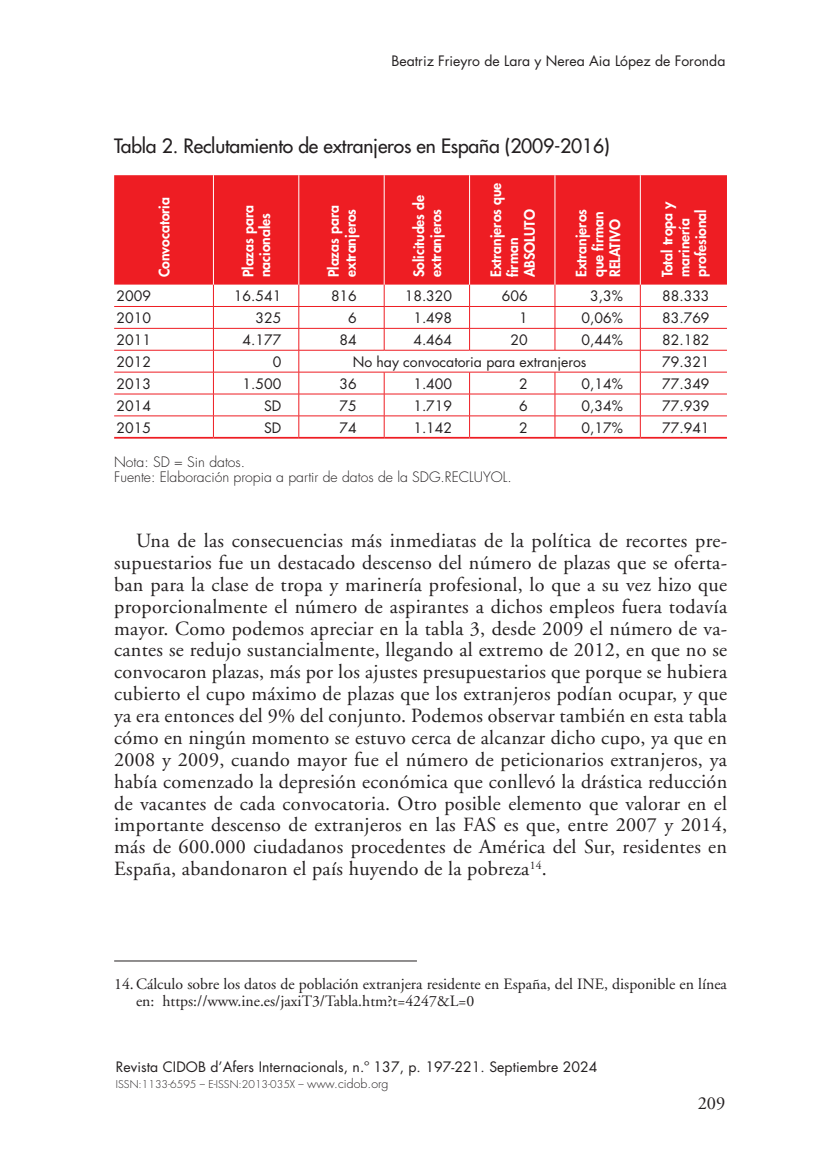
<style>
.page{position:relative;width:824px;height:1166px;background:#fff}
.page>*{position:absolute;margin:0;border:0;box-sizing:border-box;transform-origin:0 0}
.t1{font:20.12px/21.9px "Adobe Garamond";letter-spacing:.015em;color:#231f20;text-align:justify}
.t2{font:500 19.25px "Futura Std";letter-spacing:-.01em;color:#231f20}
.t3{font:18.38px "Adobe Garamond";color:#231f20}
.t4{font:15.75px/17.5px "Adobe Garamond";color:#231f20}
.t5{font:14px "Futura Std";color:#231f20}
.t6{font:800 14px/16.8px "Futura Std";color:#fff}
.t7{font:300 14px/14.9px "Futura Std";color:#231f20}
.t8{font:300 10.5px "Futura Std";letter-spacing:.005em;color:#231f20}
.s1{font-size:12.25px}
</style>
<div class="page">
<div style="left:114px;top:175px;width:613px;height:110px;background:#ee1d23"></div>
<hr style="left:114px;top:306px;width:99px;height:1px;background:#ee1d23">
<hr style="left:213px;top:306px;width:86px;height:1px;background:#ee1d23">
<hr style="left:299px;top:306px;width:85px;height:1px;background:#ee1d23">
<hr style="left:384px;top:306px;width:85px;height:1px;background:#ee1d23">
<hr style="left:469px;top:306px;width:86px;height:1px;background:#ee1d23">
<hr style="left:555px;top:306px;width:85px;height:1px;background:#ee1d23">
<hr style="left:640px;top:306px;width:87px;height:1px;background:#ee1d23">
<hr style="left:114px;top:328px;width:99px;height:1px;background:#ee1d23">
<hr style="left:213px;top:328px;width:86px;height:1px;background:#ee1d23">
<hr style="left:299px;top:328px;width:85px;height:1px;background:#ee1d23">
<hr style="left:384px;top:328px;width:85px;height:1px;background:#ee1d23">
<hr style="left:469px;top:328px;width:86px;height:1px;background:#ee1d23">
<hr style="left:555px;top:328px;width:85px;height:1px;background:#ee1d23">
<hr style="left:640px;top:328px;width:87px;height:1px;background:#ee1d23">
<hr style="left:114px;top:350px;width:99px;height:1px;background:#ee1d23">
<hr style="left:213px;top:350px;width:86px;height:1px;background:#ee1d23">
<hr style="left:299px;top:350px;width:85px;height:1px;background:#ee1d23">
<hr style="left:384px;top:350px;width:85px;height:1px;background:#ee1d23">
<hr style="left:469px;top:350px;width:86px;height:1px;background:#ee1d23">
<hr style="left:555px;top:350px;width:85px;height:1px;background:#ee1d23">
<hr style="left:640px;top:350px;width:87px;height:1px;background:#ee1d23">
<hr style="left:114px;top:372px;width:99px;height:1px;background:#ee1d23">
<hr style="left:213px;top:372px;width:86px;height:1px;background:#ee1d23">
<hr style="left:299px;top:372px;width:85px;height:1px;background:#ee1d23">
<hr style="left:384px;top:372px;width:85px;height:1px;background:#ee1d23">
<hr style="left:469px;top:372px;width:86px;height:1px;background:#ee1d23">
<hr style="left:555px;top:372px;width:85px;height:1px;background:#ee1d23">
<hr style="left:640px;top:372px;width:87px;height:1px;background:#ee1d23">
<hr style="left:114px;top:394px;width:99px;height:1px;background:#ee1d23">
<hr style="left:213px;top:394px;width:86px;height:1px;background:#ee1d23">
<hr style="left:299px;top:394px;width:85px;height:1px;background:#ee1d23">
<hr style="left:384px;top:394px;width:85px;height:1px;background:#ee1d23">
<hr style="left:469px;top:394px;width:86px;height:1px;background:#ee1d23">
<hr style="left:555px;top:394px;width:85px;height:1px;background:#ee1d23">
<hr style="left:640px;top:394px;width:87px;height:1px;background:#ee1d23">
<hr style="left:114px;top:416px;width:99px;height:1px;background:#ee1d23">
<hr style="left:213px;top:416px;width:86px;height:1px;background:#ee1d23">
<hr style="left:299px;top:416px;width:85px;height:1px;background:#ee1d23">
<hr style="left:384px;top:416px;width:85px;height:1px;background:#ee1d23">
<hr style="left:469px;top:416px;width:86px;height:1px;background:#ee1d23">
<hr style="left:555px;top:416px;width:85px;height:1px;background:#ee1d23">
<hr style="left:640px;top:416px;width:87px;height:1px;background:#ee1d23">
<hr style="left:114px;top:437px;width:99px;height:2px;background:#ee1d23">
<hr style="left:213px;top:437px;width:86px;height:2px;background:#ee1d23">
<hr style="left:299px;top:437px;width:85px;height:2px;background:#ee1d23">
<hr style="left:384px;top:437px;width:85px;height:2px;background:#ee1d23">
<hr style="left:469px;top:437px;width:86px;height:2px;background:#ee1d23">
<hr style="left:555px;top:437px;width:85px;height:2px;background:#ee1d23">
<hr style="left:640px;top:437px;width:87px;height:2px;background:#ee1d23">
<svg style="left:384px;top:285px;width:1px;height:65px"></svg>
<svg style="left:469px;top:285px;width:1px;height:65px"></svg>
<svg style="left:554px;top:285px;width:1px;height:65px"></svg>
<svg style="left:213px;top:285px;width:1px;height:152px"></svg>
<svg style="left:298px;top:285px;width:1px;height:152px"></svg>
<svg style="left:384px;top:372px;width:1px;height:65px"></svg>
<svg style="left:469px;top:372px;width:1px;height:65px"></svg>
<svg style="left:554px;top:372px;width:1px;height:65px"></svg>
<svg style="left:640px;top:285px;width:1px;height:152px"></svg>
<hr style="left:213px;top:175px;width:1px;height:110px;background:#fff">
<hr style="left:298px;top:175px;width:1px;height:110px;background:#fff">
<hr style="left:384px;top:175px;width:1px;height:110px;background:#fff">
<hr style="left:469px;top:175px;width:1px;height:110px;background:#fff">
<hr style="left:554px;top:175px;width:1px;height:110px;background:#fff">
<hr style="left:640px;top:175px;width:1px;height:110px;background:#fff">
<hr style="left:114px;top:960px;width:303px;height:1px;background:#231f20">
<p class="t5" style="left:391px;top:52px;width:335px">Beatriz Frieyro de Lara y Nerea Aia López de Foronda</p>
<p class="t2" style="left:114px;top:134px;width:497px">Tabla 2. Reclutamiento de extranjeros en España (2009-2016)</p>
<p class="t6" style="left:156px;top:277px;width:82px;rotate:-90deg">Convocatoria</p>
<p class="t6" style="left:240px;top:277px;width:73px;rotate:-90deg">Plazas para nacionales</p>
<p class="t6" style="left:325px;top:277px;width:73px;rotate:-90deg">Plazas para extranjeros</p>
<p class="t6" style="left:410px;top:277px;width:84px;rotate:-90deg">Solicitudes de extranjeros</p>
<p class="t6" style="left:487px;top:277px;width:96px;rotate:-90deg">Extranjeros que firman<br>ABSOLUTO</p>
<p class="t6" style="left:573px;top:277px;width:70px;rotate:-90deg">Extranjeros que firman<br>RELATIVO</p>
<p class="t6" style="left:659px;top:277px;width:77px;rotate:-90deg">Total tropa y marinería profesional</p>
<p class="t5" style="left:117px;top:287px;width:36px">2009</p>
<p class="t5" style="left:234px;top:287px;width:49px">16.541</p>
<p class="t5" style="left:331px;top:287px;width:27px">816</p>
<p class="t5" style="left:404px;top:287px;width:49px">18.320</p>
<p class="t5" style="left:501px;top:287px;width:27px">606</p>
<p class="t5" style="left:590px;top:287px;width:34px">3,3%</p>
<p class="t5" style="left:662px;top:287px;width:49px">88.333</p>
<p class="t5" style="left:117px;top:309px;width:36px">2010</p>
<p class="t5" style="left:255px;top:309px;width:27px">325</p>
<p class="t5" style="left:348px;top:309px;width:10px">6</p>
<p class="t5" style="left:413px;top:309px;width:40px">1.498</p>
<p class="t5" style="left:519px;top:309px;width:10px">1</p>
<p class="t5" style="left:581px;top:309px;width:43px">0,06%</p>
<p class="t5" style="left:662px;top:309px;width:49px">83.769</p>
<p class="t5" style="left:117px;top:331px;width:36px">2011</p>
<p class="t5" style="left:242px;top:331px;width:40px">4.177</p>
<p class="t5" style="left:339px;top:331px;width:19px">84</p>
<p class="t5" style="left:413px;top:331px;width:40px">4.464</p>
<p class="t5" style="left:510px;top:331px;width:19px">20</p>
<p class="t5" style="left:581px;top:331px;width:43px">0,44%</p>
<p class="t5" style="left:662px;top:331px;width:49px">82.182</p>
<p class="t5" style="left:117px;top:353px;width:36px">2012</p>
<p class="t5" style="left:273px;top:353px;width:10px">0</p>
<p class="t5" style="left:352px;top:353px;width:235px">No hay convocatoria para extranjeros</p>
<p class="t5" style="left:662px;top:353px;width:49px">79.321</p>
<p class="t5" style="left:117px;top:375px;width:36px">2013</p>
<p class="t5" style="left:242px;top:375px;width:40px">1.500</p>
<p class="t5" style="left:339px;top:375px;width:19px">36</p>
<p class="t5" style="left:413px;top:375px;width:40px">1.400</p>
<p class="t5" style="left:519px;top:375px;width:10px">2</p>
<p class="t5" style="left:581px;top:375px;width:43px">0,14%</p>
<p class="t5" style="left:662px;top:375px;width:49px">77.349</p>
<p class="t5" style="left:117px;top:397px;width:36px">2014</p>
<p class="t5" style="left:264px;top:397px;width:19px">SD</p>
<p class="t5" style="left:339px;top:397px;width:19px">75</p>
<p class="t5" style="left:413px;top:397px;width:40px">1.719</p>
<p class="t5" style="left:519px;top:397px;width:10px">6</p>
<p class="t5" style="left:581px;top:397px;width:43px">0,34%</p>
<p class="t5" style="left:662px;top:397px;width:49px">77.939</p>
<p class="t5" style="left:117px;top:418px;width:36px">2015</p>
<p class="t5" style="left:264px;top:418px;width:19px">SD</p>
<p class="t5" style="left:339px;top:418px;width:19px">74</p>
<p class="t5" style="left:413px;top:418px;width:40px">1.142</p>
<p class="t5" style="left:519px;top:418px;width:10px">2</p>
<p class="t5" style="left:581px;top:418px;width:43px">0,17%</p>
<p class="t5" style="left:662px;top:418px;width:49px">77.941</p>
<p class="t7" style="left:114px;top:454px;width:399px">Nota: SD = Sin datos.<br>Fuente: Elaboración propia a partir de datos de la SDG.RECLUYOL.</p>
<p class="t1" style="left:114px;top:530px;width:614px;text-indent:22px">Una de las consecuencias más inmediatas de la política de recortes pre&shy;supuestarios fue un destacado descenso del número de plazas que se oferta&shy;ban para la clase de tropa y marinería profesional, lo que a su vez hizo que proporcionalmente el número de aspirantes a dichos empleos fuera todavía mayor. Como podemos apreciar en la tabla 3, desde 2009 el número de va&shy;cantes se redujo sustancialmente, llegando al extremo de 2012, en que no se convocaron plazas, más por los ajustes presupuestarios que porque se hubiera cubierto el cupo máximo de plazas que los extranjeros podían ocupar, y que ya era entonces del 9% del conjunto. Podemos observar también en esta tabla cómo en ningún momento se estuvo cerca de alcanzar dicho cupo, ya que en 2008 y 2009, cuando mayor fue el número de peticionarios extranjeros, ya había comenzado la depresión económica que conllevó la drástica reducción de vacantes de cada convocatoria. Otro posible elemento que valorar en el importante descenso de extranjeros en las FAS es que, entre 2007 y 2014, más de 600.000 ciudadanos procedentes de América del Sur, residentes en España, abandonaron el país huyendo de la pobreza<sup>14</sup>.</p>
<p class="t4" style="left:136px;top:975px;width:592px;text-indent:-22px">14.Cálculo sobre los datos de población extranjera residente en España, del INE, disponible en línea en: https://www.ine.es/jaxiT3/Tabla.htm?t=4247&amp;L=0</p>
<p class="t5" style="left:116px;top:1058px;width:483px">Revista CIDOB d’Afers Internacionals, n.º 137, p. 197-221. Septiembre 2024</p>
<p class="t8" style="left:116px;top:1078px;width:274px">ISSN:1133-6595 – E-ISSN:2013-035X – <span class="s1">www.cidob.org</span></p>
<p class="t3" style="left:697px;top:1093px;width:29px">209</p>
</div>
